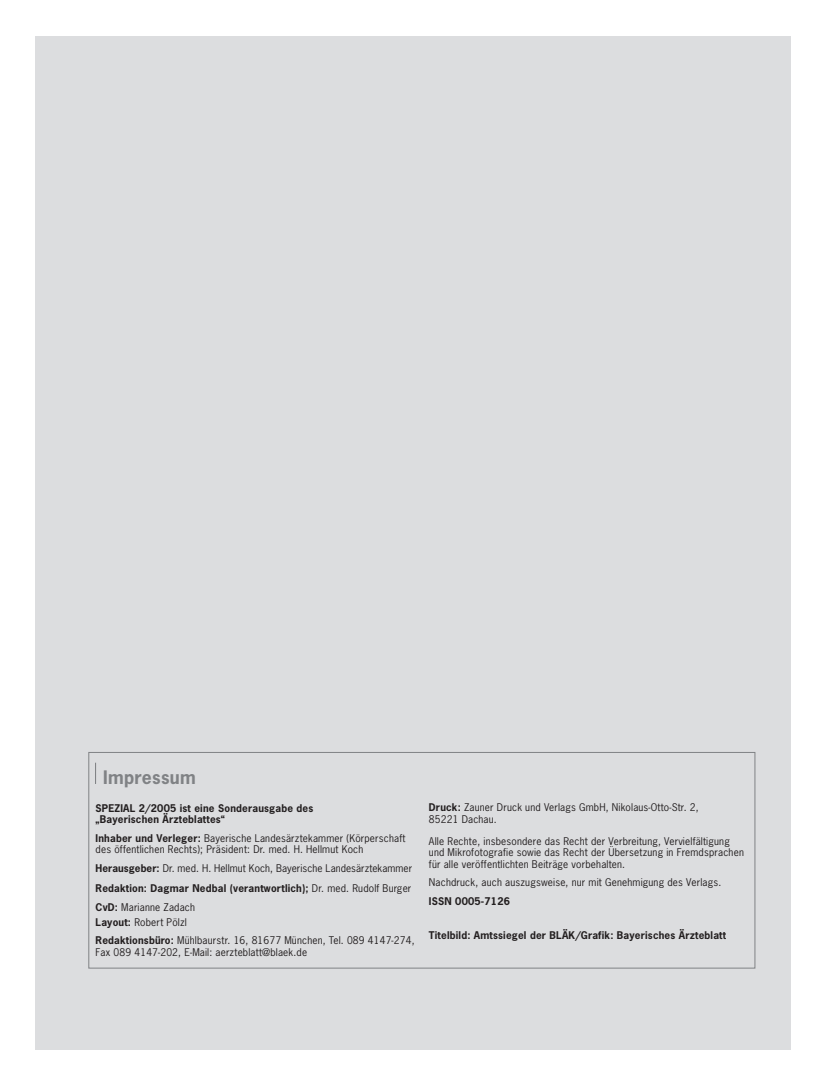
<style>
.page{position:relative;width:837px;height:1085px;background:#fff}
.page>*{position:absolute;margin:0;border:0;box-sizing:border-box;transform-origin:0 0}
.t1{font:700 17.5px "News Gothic";letter-spacing:.02em;color:#808285}
.t2{font:10px/11.2px "News Gothic";letter-spacing:.015em;color:#231f20}
.t3{font:700 10px/11.2px "News Gothic";letter-spacing:.02em;color:#231f20}
.s1{font-weight:700}
</style>
<div class="page">
<div style="left:35px;top:36px;width:755px;height:1013px;background:#dcdddf"></div>
<div style="left:88px;top:752px;width:667px;height:216px;border:1px solid #808285"></div>
<svg style="left:95px;top:762px;width:1px;height:21px"></svg>
<h1 class="t1" style="left:103px;top:770px;width:94px">Impressum</h1>
<p class="t3" style="left:95px;top:803px;width:219px">SPEZIAL 2/2005 ist eine Sonderausgabe des „Bayerischen Ärzteblattes“</p>
<p class="t2" style="left:95px;top:833px;width:311px"><span class="s1">Inhaber und Verleger:</span> Bayerische Landesärztekammer (Körperschaft des öffentlichen Rechts); Präsident: Dr. med. H. Hellmut Koch</p>
<p class="t2" style="left:95px;top:858px;width:318px;line-height:20px"><span class="s1">Herausgeber:</span> Dr. med. H. Hellmut Koch, Bayerische Landesärztekammer<br><span class="s1">Redaktion: Dagmar Nedbal (verantwortlich);</span> Dr. med. Rudolf Burger</p>
<p class="t2" style="left:95px;top:900px;width:101px;line-height:15px"><span class="s1">CvD:</span> Marianne Zadach<br><span class="s1">Layout:</span> Robert Pölzl</p>
<p class="t2" style="left:95px;top:935px;width:320px"><span class="s1">Redaktionsbüro:</span> Mühlbaurstr. 16, 81677 München, Tel. 089 4147-274,<br>Fax 089 4147-202, E-Mail: aerzteblatt@blaek.de</p>
<p class="t2" style="left:429px;top:802px;width:271px"><span class="s1">Druck:</span> Zauner Druck und Verlags GmbH, Nikolaus-Otto-Str. 2,<br>85221 Dachau.</p>
<p class="t2" style="left:429px;top:836px;width:316px">Alle Rechte, insbesondere das Recht der Verbreitung, Vervielfältigung und Mikrofotografie sowie das Recht der Übersetzung in Fremdsprachen für alle veröffentlichten Beiträge vorbehalten.</p>
<p class="t2" style="left:429px;top:877px;width:294px">Nachdruck, auch auszugsweise, nur mit Genehmigung des Verlags.</p>
<p class="t3" style="left:429px;top:896px;width:82px">ISSN 0005-7126</p>
<p class="t3" style="left:429px;top:930px;width:298px">Titelbild: Amtssiegel der BLÄK/Grafik: Bayerisches Ärzteblatt</p>
</div>
